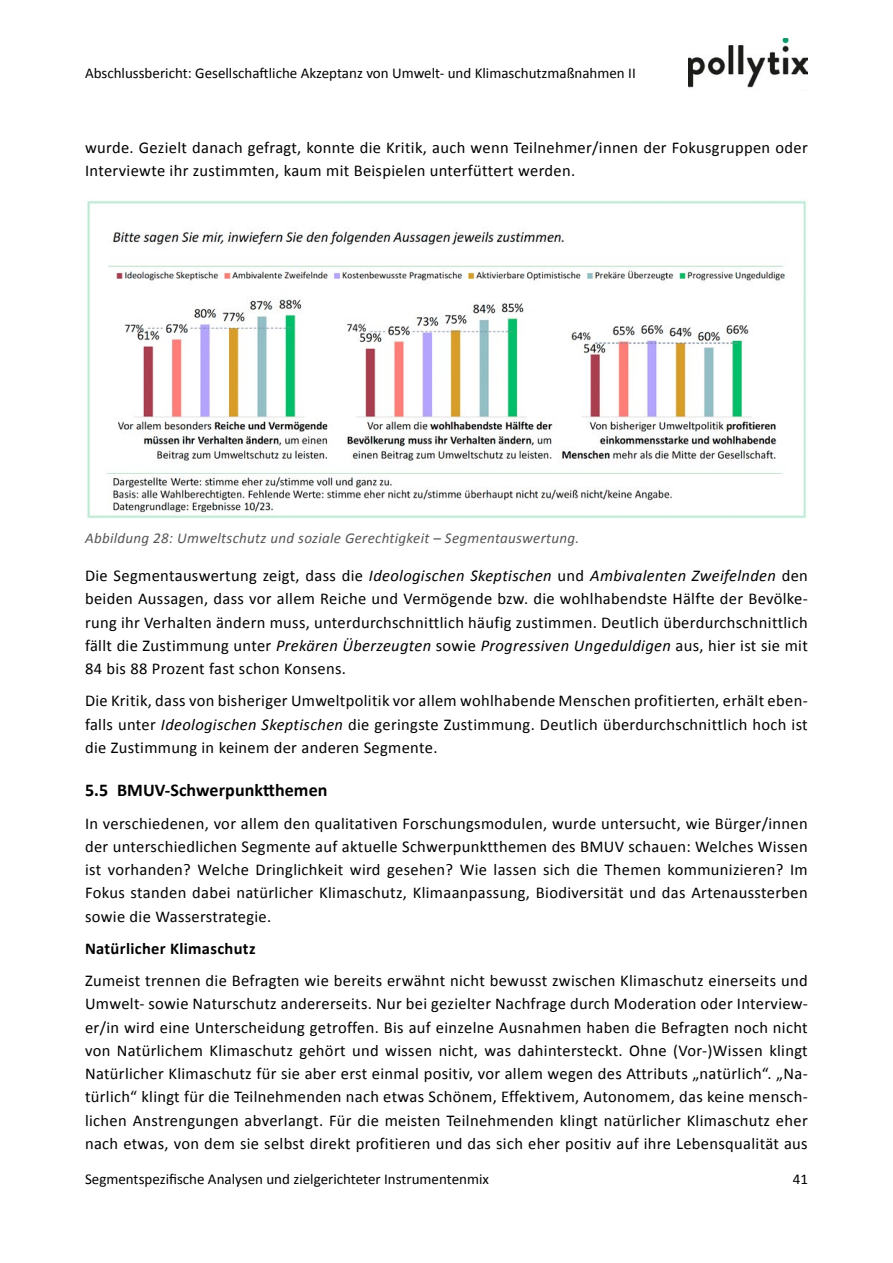
<style>
.page{position:relative;width:893px;height:1263px;background:#fff}
.page>*{position:absolute;margin:0;border:0;box-sizing:border-box;transform-origin:0 0}
.Heading_2{font:700 18px "Calibri";letter-spacing:.005em;color:#000}
.Normal{font:16.5px/23.2px "Calibri";letter-spacing:.02em;color:#000;text-align:justify}
.Heading_3{font:700 16.5px "Calibri";letter-spacing:.02em;color:#000}
.t1{font:15px "Calibri";color:#000}
.t2{font:italic 15px "Calibri";letter-spacing:.02em;color:#565655}
.s1{font-style:italic}
</style>
<div class="page">
<img style="left:688px;top:38px;width:120px;height:50px">
<img style="left:86px;top:200px;width:720px;height:318px">
<p class="t1" style="left:85px;top:62px;width:552px">Abschlussbericht: Gesellschaftliche Akzeptanz von Umwelt- und Klimaschutzmaßnahmen II</p>
<p class="Normal" style="left:85px;top:135px;width:724px">wurde. Gezielt danach gefragt, konnte die Kritik, auch wenn Teilnehmer/innen der Fokusgruppen oder<br>Interviewte ihr zustimmten, kaum mit Beispielen unterfüttert werden.</p>
<p class="t2" style="left:85px;top:527px;width:496px">Abbildung 28: Umweltschutz und soziale Gerechtigkeit – Segmentauswertung.</p>
<p class="Normal" style="left:85px;top:563px;width:724px">Die Segmentauswertung zeigt, dass die <span class="s1">Ideologischen Skeptischen</span> und <span class="s1">Ambivalenten Zweifelnden</span> den beiden Aussagen, dass vor allem Reiche und Vermögende bzw. die wohlhabendste Hälfte der Bevölke&shy;rung ihr Verhalten ändern muss, unterdurchschnittlich häufig zustimmen. Deutlich überdurchschnittlich fällt die Zustimmung unter <span class="s1">Prekären Überzeugten</span> sowie <span class="s1">Progressiven Ungeduldigen</span> aus, hier ist sie mit 84 bis 88 Prozent fast schon Konsens.</p>
<p class="Normal" style="left:85px;top:689px;width:724px">Die Kritik, dass von bisheriger Umweltpolitik vor allem wohlhabende Menschen profitierten, erhält eben&shy;falls unter <span class="s1">Ideologischen Skeptischen</span> die geringste Zustimmung. Deutlich überdurchschnittlich hoch ist die Zustimmung in keinem der anderen Segmente.</p>
<h2 class="Heading_2" style="left:85px;top:777px;width:244px">5.5 BMUV-Schwerpunktthemen</h2>
<p class="Normal" style="left:85px;top:811px;width:724px">In verschiedenen, vor allem den qualitativen Forschungsmodulen, wurde untersucht, wie Bürger/innen der unterschiedlichen Segmente auf aktuelle Schwerpunktthemen des BMUV schauen: Welches Wissen ist vorhanden? Welche Dringlichkeit wird gesehen? Wie lassen sich die Themen kommunizieren? Im Fokus standen dabei natürlicher Klimaschutz, Klimaanpassung, Biodiversität und das Artenaussterben sowie die Wasserstrategie.</p>
<h3 class="Heading_3" style="left:85px;top:937px;width:172px">Natürlicher Klimaschutz</h3>
<p class="Normal" style="left:85px;top:968px;width:724px">Zumeist trennen die Befragten wie bereits erwähnt nicht bewusst zwischen Klimaschutz einerseits und Umwelt- sowie Naturschutz andererseits. Nur bei gezielter Nachfrage durch Moderation oder Interview&shy;er/in wird eine Unterscheidung getroffen. Bis auf einzelne Ausnahmen haben die Befragten noch nicht von Natürlichem Klimaschutz gehört und wissen nicht, was dahintersteckt. Ohne (Vor-)Wissen klingt Natürlicher Klimaschutz für sie aber erst einmal positiv, vor allem wegen des Attributs „natürlich“. „Na&shy;türlich“ klingt für die Teilnehmenden nach etwas Schönem, Effektivem, Autonomem, das keine mensch&shy;lichen Anstrengungen abverlangt. Für die meisten Teilnehmenden klingt natürlicher Klimaschutz eher nach etwas, von dem sie selbst direkt profitieren und das sich eher positiv auf ihre Lebensqualität aus</p>
<p class="t1" style="left:85px;top:1168px;width:405px">Segmentspezifische Analysen und zielgerichteter Instrumentenmix</p>
<p class="t1" style="left:793px;top:1168px;width:17px">41</p>
</div>
